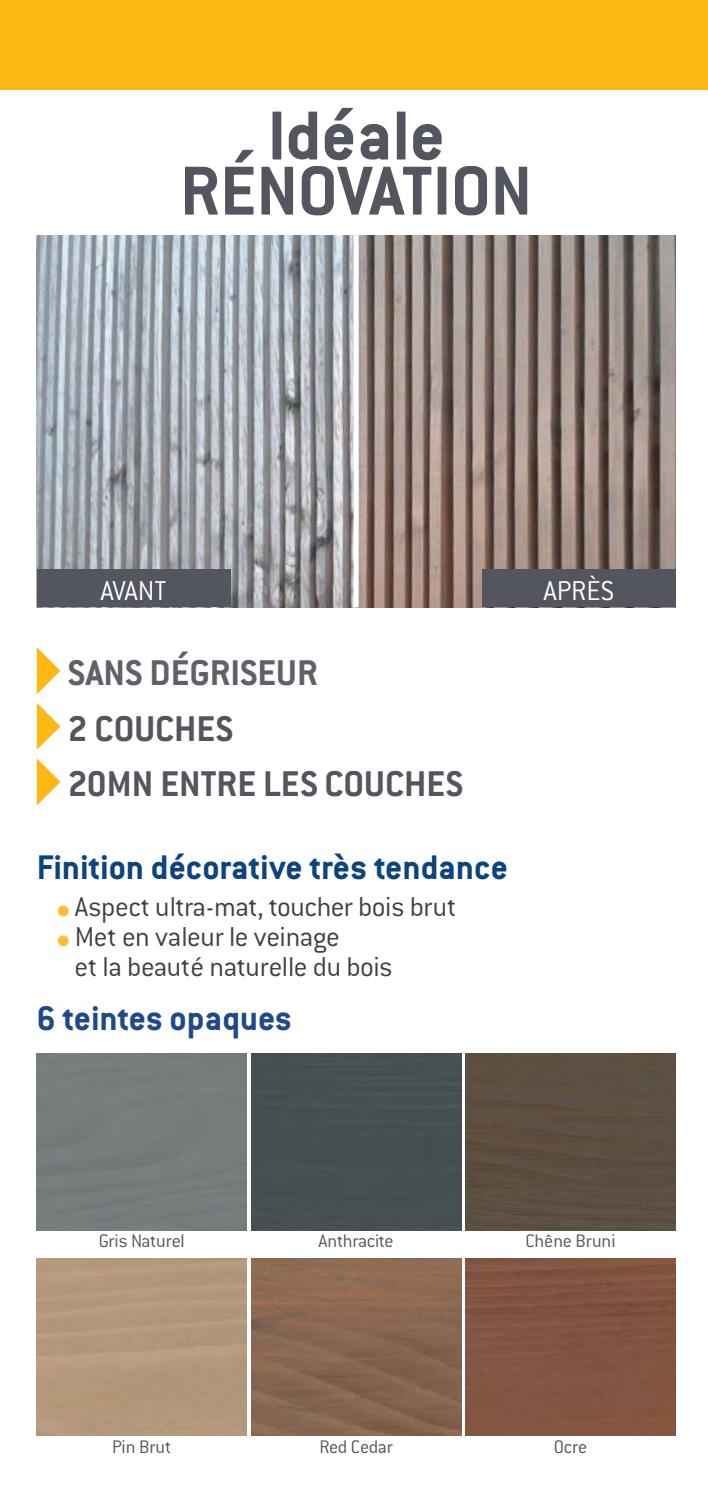
<style>
.page{position:relative;width:708px;height:1488px;background:#fff}
.page>*{position:absolute;margin:0;border:0;box-sizing:border-box;transform-origin:0 0}
.t1{font:700 76px/55px "Conduit ITC";color:#53555f;text-align:center}
.t2{font:700 39.25px/55.5px "Conduit ITC";color:#53555f}
.t3{font:700 39.25px "Conduit ITC";color:#5f6069}
.t4{font:700 37.5px "Conduit ITC";color:#0d447e}
.t5{font:700 37.5px "Conduit ITC";color:#1f498b}
.t6{font:300 30px/30px "Conduit ITC";letter-spacing:-.015em;color:#404041}
.t7{font:300 30px "Conduit ITC";color:#fff}
.t8{font:300 20px "Conduit ITC";letter-spacing:-.01em;color:#53555f}
</style>
<div class="page">
<div style="left:0;top:0;width:707px;height:90px;background:#fdb813"></div>
<img style="left:37px;top:235px;width:316px;height:372px">
<svg style="left:358px;top:235px;width:317px;height:372px;background:#8e7e77"></svg>
<div style="left:37px;top:570px;width:193px;height:37px;background:#53555f"></div>
<div style="left:481px;top:570px;width:194px;height:37px;background:#53555f"></div>
<div style="left:251px;top:1053px;width:209px;height:177px;background:#454f50"></div>
<img style="left:251px;top:1258px;width:209px;height:177px">
<div style="left:465px;top:1053px;width:210px;height:177px;background:#5c4f41"></div>
<div style="left:465px;top:1258px;width:210px;height:177px;background:#815542"></div>
<svg style="left:37px;top:647px;width:23px;height:47px"></svg>
<svg style="left:37px;top:703px;width:23px;height:47px"></svg>
<svg style="left:37px;top:758px;width:23px;height:47px"></svg>
<h1 class="t1" style="left:180px;top:113px;width:354px">Idéale<br>RÉNOVATION</h1>
<p class="t7" style="left:100px;top:578px;width:67px">AVANT</p>
<p class="t7" style="left:543px;top:578px;width:72px">APRÈS</p>
<h2 class="t3" style="left:68px;top:656px;width:251px">SANS DÉGRISEUR</h2>
<h2 class="t2" style="left:68px;top:703px;width:396px">2 COUCHES<br>20MN ENTRE LES COUCHES</h2>
<p class="t4" style="left:37px;top:851px;width:472px">Finition décorative très tendance</p>
<p class="t6" style="left:74px;top:893px;width:383px">Aspect ultra-mat, toucher bois brut<br>Met en valeur le veinage<br>et la beauté naturelle du bois</p>
<p class="t5" style="left:37px;top:1003px;width:256px">6 teintes opaques</p>
<p class="t8" style="left:99px;top:1233px;width:87px">Gris Naturel</p>
<p class="t8" style="left:112px;top:1438px;width:61px">Pin Brut</p>
<p class="t8" style="left:318px;top:1233px;width:77px">Anthracite</p>
<p class="t8" style="left:319px;top:1438px;width:75px">Red Cedar</p>
<p class="t8" style="left:525px;top:1233px;width:92px">Chêne Bruni</p>
<p class="t8" style="left:553px;top:1438px;width:35px">Ocre</p>
</div>
